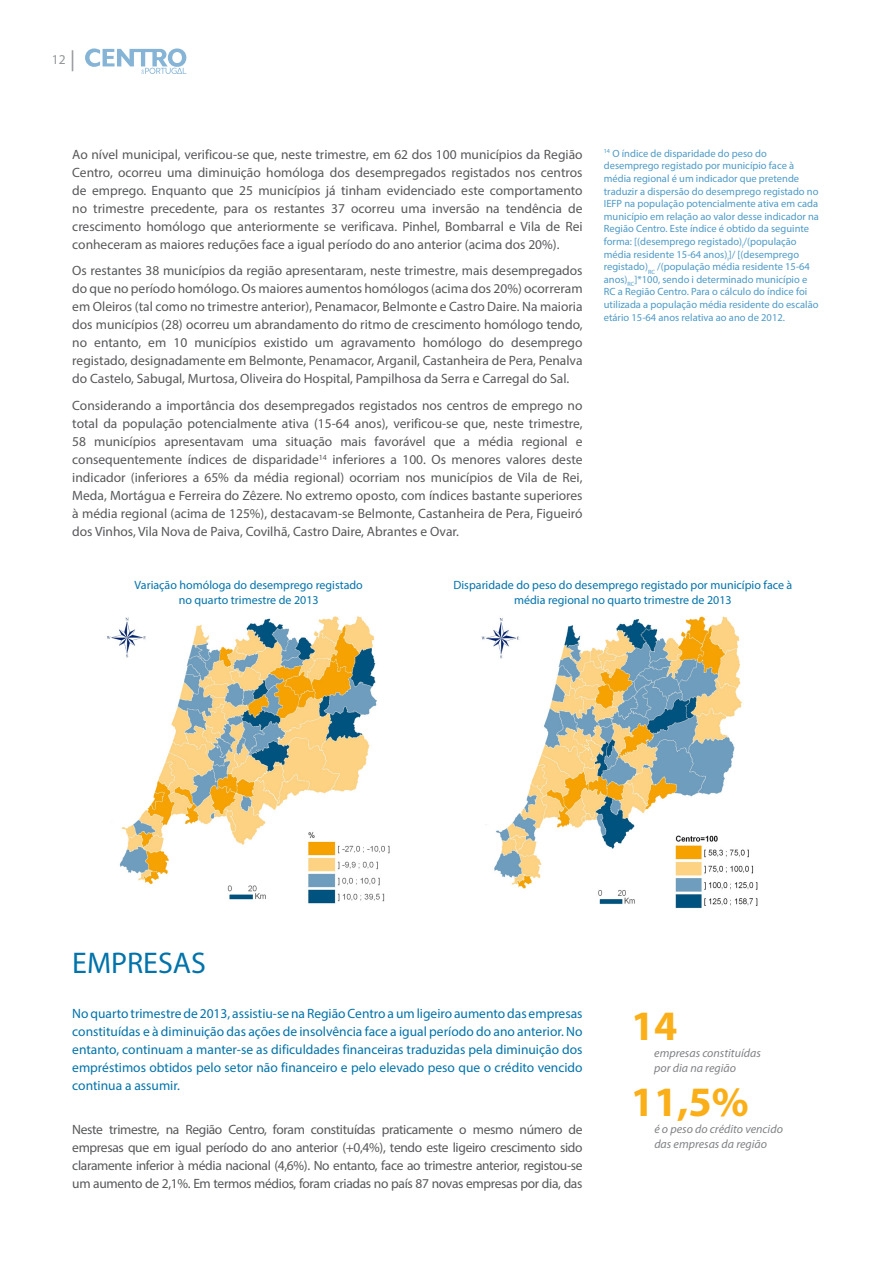
<style>
.page{position:relative;width:893px;height:1263px;background:#fff}
.page>*{position:absolute;margin:0;border:0;box-sizing:border-box;transform-origin:0 0}
.t1{font:700 42px "Myriad Pro";color:#faaf18}
.t2{font:30px "Myriad Pro";color:#0073ab}
.t3{font:13.5px/18px "Myriad Pro";color:#57585a;text-align:justify}
.t4{font:13.5px/18px "Myriad Pro";color:#0073ab;text-align:justify}
.t5{font:13.5px "Myriad Pro";color:#939598}
.t6{font:12px/14.4px "Myriad Pro";color:#0073ab;text-align:center}
.t7{font:italic 12px/14.4px "Myriad Pro";color:#808285}
.t8{font:10.5px/12.6px "Myriad Pro";color:#4d9ac6}
.s1{font-size:21px}
</style>
<div class="page">
<svg style="left:85px;top:48px;width:101px;height:26px"></svg>
<img style="left:107px;top:616px;width:283px;height:288px">
<img style="left:481px;top:616px;width:277px;height:293px">
<p class="t5" style="left:52px;top:51px;width:25px">12 <span class="s1">|</span></p>
<p class="t3" style="left:72px;top:145px;width:512px">Ao nível municipal, verificou-se que, neste trimestre, em 62 dos 100 municípios da Região Centro, ocorreu uma diminuição homóloga dos desempregados registados nos centros de emprego. Enquanto que 25 municípios já tinham evidenciado este comportamento no trimestre precedente, para os restantes 37 ocorreu uma inversão na tendência de crescimento homólogo que anteriormente se verificava. Pinhel, Bombarral e Vila de Rei conheceram as maiores reduções face a igual período do ano anterior (acima dos 20%).</p>
<p class="t3" style="left:72px;top:262px;width:512px">Os restantes 38 municípios da região apresentaram, neste trimestre, mais desempregados do que no período homólogo. Os maiores aumentos homólogos (acima dos 20%) ocorreram em Oleiros (tal como no trimestre anterior), Penamacor, Belmonte e Castro Daire. Na maioria dos municípios (28) ocorreu um abrandamento do ritmo de crescimento homólogo tendo, no entanto, em 10 municípios existido um agravamento homólogo do desemprego registado, designadamente em Belmonte, Penamacor, Arganil, Castanheira de Pera, Penalva do Castelo, Sabugal, Murtosa, Oliveira do Hospital, Pampilhosa da Serra e Carregal do Sal.</p>
<p class="t3" style="left:72px;top:396px;width:512px">Considerando a importância dos desempregados registados nos centros de emprego no total da população potencialmente ativa (15-64 anos), verificou-se que, neste trimestre, 58 municípios apresentavam uma situação mais favorável que a média regional e consequentemente índices de disparidade<sup>14</sup> inferiores a 100. Os menores valores deste indicador (inferiores a 65% da média regional) ocorriam nos municípios de Vila de Rei, Meda, Mortágua e Ferreira do Zêzere. No extremo oposto, com índices bastante superiores à média regional (acima de 125%), destacavam-se Belmonte, Castanheira de Pera, Figueiró dos Vinhos, Vila Nova de Paiva, Covilhã, Castro Daire, Abrantes e Ovar.</p>
<p class="t8" style="left:604px;top:147px;width:217px"><sup>14</sup> O índice de disparidade do peso do desemprego registado por município face à média regional é um indicador que pretende traduzir a dispersão do desemprego registado no IEFP na população potencialmente ativa em cada município em relação ao valor desse indicador na Região Centro. Este índice é obtido da seguinte forma: [(desemprego registado)<sub>i</sub>/(população média residente 15-64 anos)<sub>i</sub>]/ [(desemprego registado)<sub>RC</sub> /(população média residente 15-64 anos)<sub>RC</sub>]*100, sendo i determinado município e RC a Região Centro. Para o cálculo do índice foi utilizada a população média residente do escalão etário 15-64 anos relativa ao ano de 2012.</p>
<p class="t6" style="left:135px;top:578px;width:230px">Variação homóloga do desemprego registado no quarto trimestre de 2013</p>
<p class="t6" style="left:453px;top:578px;width:340px">Disparidade do peso do desemprego registado por município face à média regional no quarto trimestre de 2013</p>
<h2 class="t2" style="left:72px;top:944px;width:135px">EMPRESAS</h2>
<p class="t4" style="left:72px;top:1005px;width:512px">No quarto trimestre de 2013, assistiu-se na Região Centro a um ligeiro aumento das empresas constituídas e à diminuição das ações de insolvência face a igual período do ano anterior. No entanto, continuam a manter-se as dificuldades financeiras traduzidas pela diminuição dos empréstimos obtidos pelo setor não financeiro e pelo elevado peso que o crédito vencido continua a assumir.</p>
<p class="t3" style="left:72px;top:1120px;width:512px">Neste trimestre, na Região Centro, foram constituídas praticamente o mesmo número de empresas que em igual período do ano anterior (+0,4%), tendo este ligeiro crescimento sido claramente inferior à média nacional (4,6%). No entanto, face ao trimestre anterior, registou-se um aumento de 2,1%. Em termos médios, foram criadas no país 87 novas empresas por dia, das</p>
<h1 class="t1" style="left:631px;top:998px;width:48px">14</h1>
<p class="t7" style="left:654px;top:1046px;width:108px">empresas constituídas por dia na região</p>
<h1 class="t1" style="left:631px;top:1075px;width:119px">11,5%</h1>
<p class="t7" style="left:654px;top:1122px;width:130px">é o peso do crédito vencido das empresas da região</p>
</div>
